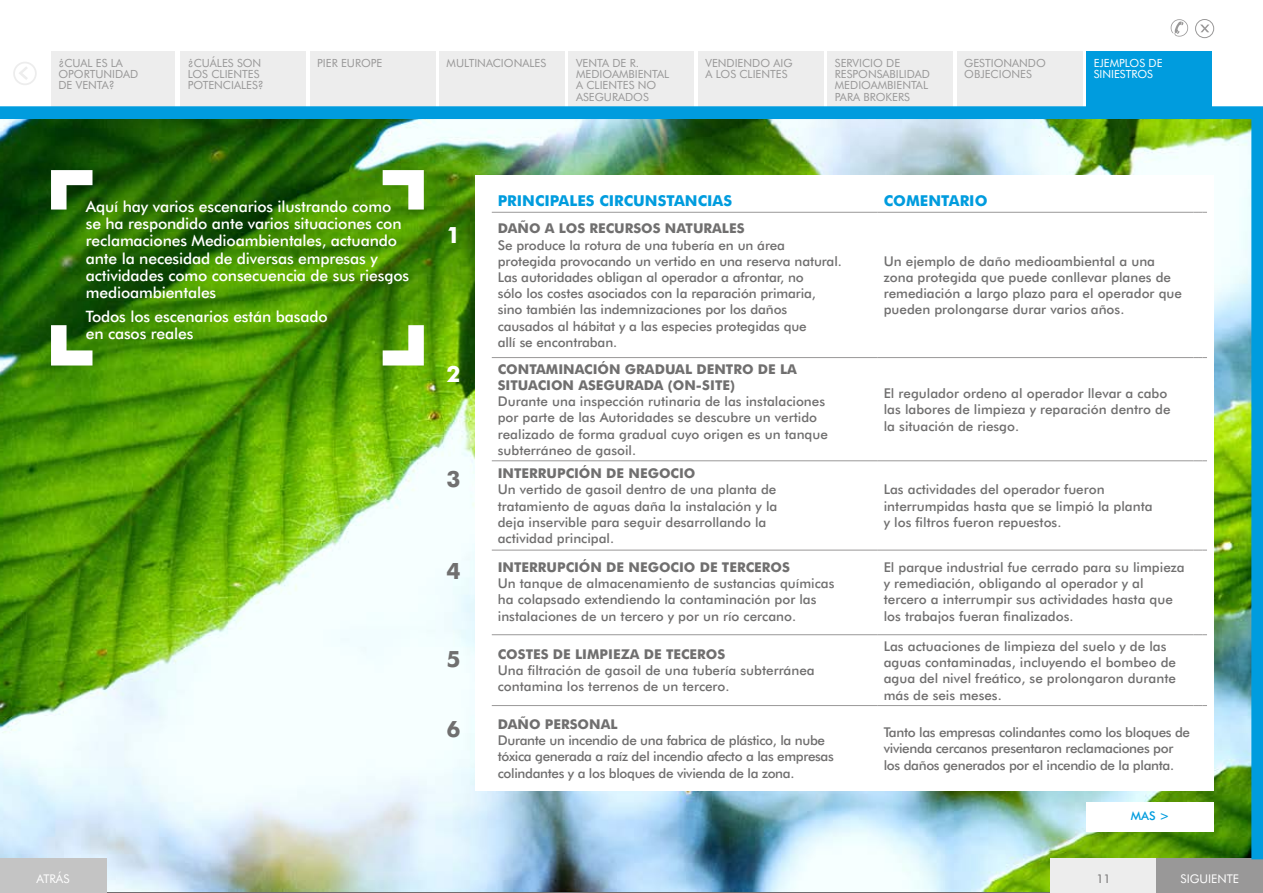
<style>
.page{position:relative;width:1263px;height:893px;background:#fff}
.page>*{position:absolute;margin:0;border:0;box-sizing:border-box;transform-origin:0 0}
.t1{font:700 22.5px "AIG Futura";color:#706f6f}
.t2{font:700 22.5px "AIG Futura";color:#fff}
.t3{font:500 15.75px/17.2px "AIG Futura";letter-spacing:-.01em;color:#fff}
.t4{font:700 15px "AIG Futura";color:#009cde}
.t5{font:500 13.5px/16.2px "AIG Futura";color:#706f6f}
.t6{font:500 13.5px/16.2px "AIG Futura";letter-spacing:-.025em;color:#706f6f}
.t7{font:700 13.5px/16.2px "AIG Futura";color:#706f6f}
.t8{font:12px "AIG Futura";color:#fff}
.t9{font:500 12px "AIG Futura";color:#009cde}
.t10{font:12px "AIG Futura";color:#706f6f}
.t11{font:11.25px/11.2px "AIG Futura";color:#999898}
.t12{font:11.25px/11.2px "AIG Futura";color:#fff}
</style>
<div class="page">
<svg style="left:1171px;top:19px;width:17px;height:18px"></svg>
<div style="left:1195px;top:19px;width:19px;height:19px;border:1px solid #999898;border-radius:50%"></div>
<svg style="left:1200px;top:25px;width:9px;height:7px"></svg>
<svg style="left:19px;top:67px;width:9px;height:13px"></svg>
<div style="left:13px;top:62px;width:24px;height:23px;border:2px solid #ededed;border-radius:50%"></div>
<div style="left:51px;top:51px;width:123px;height:55px;background:#ededed"></div>
<div style="left:957px;top:51px;width:125px;height:55px;background:#ededed"></div>
<div style="left:1086px;top:51px;width:126px;height:55px;background:#009cde"></div>
<div style="left:439px;top:51px;width:126px;height:55px;background:#ededed"></div>
<div style="left:698px;top:51px;width:126px;height:55px;background:#ededed"></div>
<div style="left:569px;top:51px;width:125px;height:55px;background:#ededed"></div>
<div style="left:827px;top:51px;width:126px;height:55px;background:#ededed"></div>
<div style="left:180px;top:51px;width:126px;height:55px;background:#ededed"></div>
<div style="left:310px;top:51px;width:125px;height:55px;background:#ededed"></div>
<img style="left:106px;top:859px;width:944px;height:33px">
<div style="left:1050px;top:859px;width:213px;height:34px;background:#ededed"></div>
<div style="left:0;top:859px;width:106px;height:34px;background:#c4c4c4"></div>
<div style="left:1157px;top:859px;width:106px;height:34px;background:#999898"></div>
<img style="left:0;top:106px;width:1263px;height:753px">
<svg style="left:383px;top:170px;width:41px;height:40px"></svg>
<svg style="left:383px;top:325px;width:41px;height:40px"></svg>
<svg style="left:51px;top:325px;width:41px;height:40px"></svg>
<svg style="left:51px;top:170px;width:41px;height:40px"></svg>
<div style="left:475px;top:175px;width:739px;height:616px;background:#fff"></div>
<hr style="left:492px;top:212px;width:386px;height:1px;background:#999898">
<hr style="left:878px;top:212px;width:315px;height:1px;background:#999898">
<svg style="left:1193px;top:212px;width:14px;height:1px"></svg>
<hr style="left:492px;top:357px;width:386px;height:1px;background:#999898">
<hr style="left:878px;top:357px;width:315px;height:1px;background:#999898">
<svg style="left:1193px;top:357px;width:14px;height:1px"></svg>
<hr style="left:492px;top:460px;width:386px;height:1px;background:#999898">
<hr style="left:878px;top:460px;width:315px;height:1px;background:#999898">
<svg style="left:1193px;top:460px;width:14px;height:1px"></svg>
<hr style="left:492px;top:550px;width:386px;height:1px;background:#999898">
<hr style="left:878px;top:550px;width:315px;height:1px;background:#999898">
<svg style="left:1193px;top:550px;width:14px;height:1px"></svg>
<hr style="left:492px;top:634px;width:386px;height:1px;background:#999898">
<hr style="left:878px;top:634px;width:315px;height:1px;background:#999898">
<svg style="left:1193px;top:634px;width:14px;height:1px"></svg>
<hr style="left:492px;top:705px;width:386px;height:1px;background:#999898">
<hr style="left:878px;top:705px;width:315px;height:1px;background:#999898">
<svg style="left:1193px;top:705px;width:14px;height:1px"></svg>
<div style="left:1086px;top:802px;width:128px;height:30px;background:#fff"></div>
<p class="t11" style="left:188px;top:57px;width:77px">¿CUÁLES SON<br>LOS CLIENTES<br>POTENCIALES?</p>
<p class="t11" style="left:705px;top:57px;width:89px">VENDIENDO AIG<br>A LOS CLIENTES</p>
<p class="t12" style="left:1094px;top:57px;width:70px">EJEMPLOS DE<br>SINIESTROS</p>
<p class="t11" style="left:58px;top:57px;width:66px">¿CUAL ES LA</p>
<p class="t11" style="left:317px;top:57px;width:67px">PIER EUROPE</p>
<p class="t11" style="left:58px;top:69px;width:81px">OPORTUNIDAD<br>DE VENTA?</p>
<p class="t11" style="left:447px;top:57px;width:101px">MULTINACIONALES</p>
<p class="t11" style="left:964px;top:57px;width:83px">GESTIONANDO<br>OBJECIONES</p>
<p class="t11" style="left:835px;top:57px;width:97px">SERVICIO DE<br>RESPONSABILIDAD<br>MEDIOAMBIENTAL<br>PARA BROKERS</p>
<p class="t11" style="left:576px;top:57px;width:95px">VENTA DE R.<br>MEDIOAMBIENTAL<br>A CLIENTES NO<br>ASEGURADOS</p>
<p class="t3" style="left:86px;top:197px;width:325px">Aquí hay varios escenarios ilustrando como se ha respondido ante varios situaciones con reclamaciones Medioambientales, actuando ante la necesidad de diversas empresas y actividades como consecuencia de sus riesgos medioambientales</p>
<p class="t3" style="left:86px;top:307px;width:243px">Todos los escenarios están basado en casos reales</p>
<h1 class="t2" style="left:446px;top:221px;width:16px">1</h1>
<h1 class="t2" style="left:446px;top:360px;width:16px">2</h1>
<h1 class="t1" style="left:446px;top:466px;width:16px">3</h1>
<h1 class="t1" style="left:446px;top:557px;width:16px">4</h1>
<h1 class="t1" style="left:446px;top:645px;width:16px">5</h1>
<h1 class="t1" style="left:446px;top:715px;width:16px">6</h1>
<p class="t4" style="left:498px;top:192px;width:236px">PRINCIPALES CIRCUNSTANCIAS</p>
<p class="t4" style="left:884px;top:192px;width:105px">COMENTARIO</p>
<p class="t7" style="left:498px;top:220px;width:248px">DAÑO A LOS RECURSOS NATURALES</p>
<p class="t5" style="left:498px;top:237px;width:346px">Se produce la rotura de una tubería en un área protegida provocando un vertido en una reserva natural.<br>Las autoridades obligan al operador a afrontar, no<br>sólo los costes asociados con la reparación primaria, sino también las indemnizaciones por los daños causados al hábitat y a las especies protegidas que<br>allí se encontraban.</p>
<p class="t5" style="left:884px;top:253px;width:300px">Un ejemplo de daño medioambiental a una zona protegida que puede conllevar planes de remediación a largo plazo para el operador que pueden prolongarse durar varios años.</p>
<p class="t7" style="left:498px;top:361px;width:301px">CONTAMINACIÓN GRADUAL DENTRO DE LA<br>SITUACION ASEGURADA (ON-SITE)</p>
<p class="t5" style="left:498px;top:393px;width:332px">Durante una inspección rutinaria de las instalaciones por parte de las Autoridades se descubre un vertido realizado de forma gradual cuyo origen es un tanque subterráneo de gasoil.</p>
<p class="t5" style="left:884px;top:385px;width:288px">El regulador ordeno al operador llevar a cabo las labores de limpieza y reparación dentro de la situación de riesgo.</p>
<p class="t7" style="left:498px;top:465px;width:199px">INTERRUPCIÓN DE NEGOCIO</p>
<p class="t5" style="left:498px;top:481px;width:281px">Un vertido de gasoil dentro de una planta de tratamiento de aguas daña la instalación y la deja inservible para seguir desarrollando la actividad principal.</p>
<p class="t5" style="left:884px;top:481px;width:270px">Las actividades del operador fueron interrumpidas hasta que se limpió la planta y los filtros fueron repuestos.</p>
<p class="t7" style="left:498px;top:559px;width:294px">INTERRUPCIÓN DE NEGOCIO DE TERCEROS</p>
<p class="t5" style="left:498px;top:575px;width:338px">Un tanque de almacenamiento de sustancias químicas ha colapsado extendiendo la contaminación por las instalaciones de un tercero y por un río cercano.</p>
<p class="t5" style="left:884px;top:559px;width:302px">El parque industrial fue cerrado para su limpieza y remediación, obligando al operador y al tercero a interrumpir sus actividades hasta que los trabajos fueran finalizados.</p>
<p class="t7" style="left:498px;top:646px;width:229px">COSTES DE LIMPIEZA DE TECEROS</p>
<p class="t5" style="left:498px;top:662px;width:318px">Una filtración de gasoil de una tubería subterránea contamina los terrenos de un tercero.</p>
<p class="t5" style="left:884px;top:638px;width:294px">Las actuaciones de limpieza del suelo y de las aguas contaminadas, incluyendo el bombeo de agua del nivel freático, se prolongaron durante más de seis meses.</p>
<p class="t7" style="left:498px;top:716px;width:121px">DAÑO PERSONAL</p>
<p class="t6" style="left:498px;top:732px;width:338px">Durante un incendio de una fabrica de plástico, la nube tóxica generada a raíz del incendio afecto a las empresas colindantes y a los bloques de vivienda de la zona.</p>
<p class="t6" style="left:884px;top:724px;width:308px">Tanto las empresas colindantes como los bloques de vivienda cercanos presentaron reclamaciones por los daños generados por el incendio de la planta.</p>
<p class="t9" style="left:1131px;top:808px;width:40px">MAS &gt;</p>
<p class="t8" style="left:37px;top:871px;width:34px">ATRÁS</p>
<p class="t8" style="left:1180px;top:871px;width:60px">SIGUIENTE</p>
<p class="t10" style="left:1096px;top:871px;width:16px">11</p>
</div>
